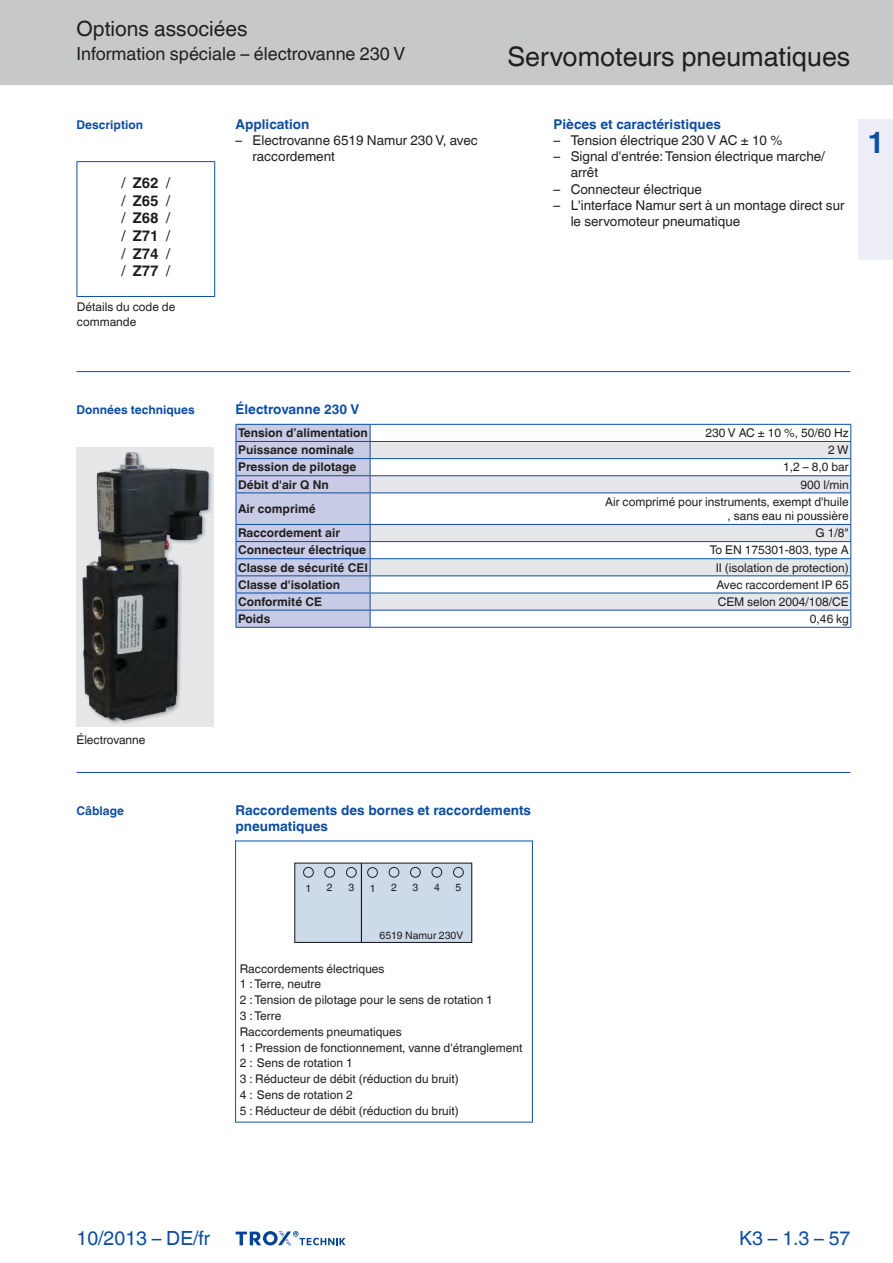
<style>
.page{position:relative;width:893px;height:1263px;background:#fff}
.page>*{position:absolute;margin:0;border:0;box-sizing:border-box;transform-origin:0 0}
.t1{font:700 30px "TROX Helvetica";color:#0d4da1}
.t2{font:27px "TROX Helvetica";color:#231f20}
.t3{font:21px "TROX Helvetica";color:#231f20}
.t4{font:19.5px "TROX Helvetica";color:#0d4da1}
.t5{font:18px "TROX Helvetica";color:#231f20}
.t6{font:700 14.7px/17.7px "TROX Helvetica";color:#1d1d1b;text-align:justify}
.t7{font:13.5px/16.2px "TROX Helvetica";color:#231f20}
.t8{font:700 13.5px/16.2px "TROX Helvetica";color:#0d4da1}
.t9{font:12px/15.8px "TROX Helvetica";color:#231f20}
.t10{font:700 12px "TROX Helvetica";color:#231f20}
.t11{font:700 12px "TROX Helvetica";color:#0d4da1}
.t12{font:10.5px "TROX Helvetica";color:#231f20}
.s1{font-weight:400}
</style>
<div class="page">
<div style="left:0;top:0;width:893px;height:85px;background:#c7c8ca"></div>
<div style="left:859px;top:119px;width:34px;height:140px;background:#ecedf6"></div>
<hr style="left:77px;top:161px;width:138px;height:1px;background:#0d4da1">
<hr style="left:77px;top:162px;width:1px;height:134px;background:#0d4da1">
<hr style="left:214px;top:162px;width:1px;height:134px;background:#0d4da1">
<hr style="left:77px;top:296px;width:138px;height:1px;background:#0d4da1">
<hr style="left:77px;top:371px;width:773px;height:1px;background:#0d4da1">
<hr style="left:77px;top:772px;width:773px;height:1px;background:#0d4da1">
<img style="left:77px;top:447px;width:137px;height:279px">
<svg style="left:371px;top:626px;width:479px;height:1px"></svg>
<svg style="left:371px;top:442px;width:479px;height:168px;fill:#e6e7e9"></svg>
<hr style="left:370px;top:424px;width:481px;height:1px;background:#0d4da1">
<hr style="left:370px;top:441px;width:481px;height:1px;background:#0d4da1">
<hr style="left:370px;top:458px;width:481px;height:1px;background:#0d4da1">
<hr style="left:370px;top:475px;width:481px;height:1px;background:#0d4da1">
<svg style="left:850px;top:425px;width:1px;height:67px"></svg>
<hr style="left:370px;top:492px;width:481px;height:1px;background:#0d4da1">
<hr style="left:850px;top:493px;width:1px;height:31px;background:#0d4da1">
<hr style="left:370px;top:524px;width:481px;height:1px;background:#0d4da1">
<hr style="left:370px;top:541px;width:481px;height:1px;background:#0d4da1">
<hr style="left:370px;top:558px;width:481px;height:1px;background:#0d4da1">
<hr style="left:370px;top:575px;width:481px;height:1px;background:#0d4da1">
<hr style="left:370px;top:593px;width:481px;height:1px;background:#0d4da1">
<svg style="left:236px;top:424px;width:135px;height:203px;background:#bbc2e1"></svg>
<hr style="left:236px;top:627px;width:134px;height:1px;background:#0d4da1">
<hr style="left:370px;top:610px;width:481px;height:1px;background:#0d4da1">
<hr style="left:370px;top:627px;width:481px;height:1px;background:#0d4da1">
<svg style="left:850px;top:525px;width:1px;height:102px"></svg>
<div style="left:295px;top:863px;width:177px;height:79px;background:#cddaea"></div>
<div style="left:294px;top:862px;width:178px;height:81px;border:1px solid #231f20"></div>
<hr style="left:361px;top:863px;width:1px;height:79px;background:#000">
<div style="left:303px;top:867px;width:11px;height:10px;border:1px solid #231f20;border-radius:50%"></div>
<div style="left:324px;top:867px;width:11px;height:10px;border:1px solid #231f20;border-radius:50%"></div>
<div style="left:346px;top:867px;width:11px;height:11px;border:1px solid #231f20;border-radius:50%"></div>
<div style="left:453px;top:867px;width:11px;height:10px;border:1px solid #231f20;border-radius:50%"></div>
<div style="left:367px;top:867px;width:11px;height:11px;border:1px solid #231f20;border-radius:50%"></div>
<div style="left:389px;top:867px;width:10px;height:10px;border:1px solid #231f20;border-radius:50%"></div>
<div style="left:410px;top:867px;width:11px;height:10px;border:1px solid #231f20;border-radius:50%"></div>
<div style="left:432px;top:867px;width:10px;height:10px;border:1px solid #231f20;border-radius:50%"></div>
<hr style="left:235px;top:840px;width:1px;height:282px;background:#0d4da1">
<hr style="left:532px;top:840px;width:1px;height:282px;background:#0d4da1">
<hr style="left:235px;top:840px;width:297px;height:1px;background:#0d4da1">
<hr style="left:235px;top:1122px;width:297px;height:1px;background:#0d4da1">
<svg style="left:236px;top:1231px;width:110px;height:15px"></svg>
<h3 class="t3" style="left:77px;top:17px;width:173px">Options associées</h3>
<h3 class="t5" style="left:77px;top:43px;width:330px">Information spéciale – électrovanne 230 V</h3>
<h2 class="t2" style="left:507px;top:41px;width:345px">Servomoteurs pneumatiques</h2>
<p class="t11" style="left:77px;top:117px;width:68px">Description</p>
<p class="t6" style="left:121px;top:174px;width:50px"><span class="s1">/</span> Z62 <span class="s1">/ /</span> Z65 <span class="s1">/ /</span> Z68 <span class="s1">/ /</span> Z71 <span class="s1">/ /</span> Z74 <span class="s1">/ /</span> Z77 <span class="s1">/</span></p>
<p class="t9" style="left:77px;top:300px;width:100px;line-height:14.4px">Détails du code de commande</p>
<p class="t8" style="left:236px;top:116px;width:75px">Application</p>
<p class="t7" style="left:253px;top:132px;width:227px;text-indent:-17px">– Electrovanne 6519 Namur 230 V, avec raccordement</p>
<p class="t8" style="left:554px;top:116px;width:169px">Pièces et caractéristiques</p>
<p class="t7" style="left:554px;top:132px;width:230px">– Tension électrique 230 V AC ± 10 %</p>
<p class="t7" style="left:571px;top:148px;width:256px;text-indent:-17px">– Signal d'entrée: Tension électrique marche/ arrêt</p>
<p class="t7" style="left:554px;top:181px;width:150px">– Connecteur électrique</p>
<p class="t7" style="left:571px;top:197px;width:275px;text-indent:-17px">– L'interface Namur sert à un montage direct sur le servomoteur pneumatique</p>
<h1 class="t1" style="left:867px;top:125px;width:19px">1</h1>
<p class="t11" style="left:77px;top:403px;width:120px">Données techniques</p>
<p class="t8" style="left:236px;top:401px;width:125px">Électrovanne 230 V</p>
<p class="t10" style="left:238px;top:426px;width:131px">Tension d’alimentation</p>
<p class="t9" style="left:705px;top:425px;width:145px">230 V AC ± 10 %, 50/60 Hz</p>
<p class="t10" style="left:238px;top:443px;width:118px">Puissance nominale</p>
<p class="t9" style="left:828px;top:442px;width:22px">2 W</p>
<p class="t10" style="left:238px;top:460px;width:120px">Pression de pilotage</p>
<p class="t9" style="left:783px;top:459px;width:67px">1,2 – 8,0 bar</p>
<p class="t10" style="left:238px;top:477px;width:92px">Débit d'air Q Nn</p>
<p class="t9" style="left:800px;top:477px;width:50px">900 l/min</p>
<p class="t10" style="left:238px;top:502px;width:79px">Air comprimé</p>
<p class="t9" style="left:605px;top:494px;width:245px;line-height:14.4px;text-align:right">Air comprimé pour instruments, exempt d'huile , sans eau ni poussière</p>
<p class="t10" style="left:238px;top:526px;width:104px">Raccordement air</p>
<p class="t9" style="left:816px;top:525px;width:35px">G 1/8"</p>
<p class="t10" style="left:238px;top:543px;width:130px">Connecteur électrique</p>
<p class="t9" style="left:710px;top:542px;width:140px">To EN 175301-803, type A</p>
<p class="t10" style="left:238px;top:560px;width:131px">Classe de sécurité CEI</p>
<p class="t9" style="left:716px;top:560px;width:135px">II (isolation de protection)</p>
<p class="t10" style="left:238px;top:578px;width:104px">Classe d'isolation</p>
<p class="t9" style="left:716px;top:577px;width:134px">Avec raccordement IP 65</p>
<p class="t10" style="left:238px;top:595px;width:85px">Conformité CE</p>
<p class="t9" style="left:718px;top:594px;width:133px">CEM selon 2004/108/CE</p>
<p class="t10" style="left:238px;top:612px;width:34px">Poids</p>
<p class="t9" style="left:810px;top:611px;width:40px">0,46 kg</p>
<p class="t9" style="left:77px;top:732px;width:71px">Électrovanne</p>
<p class="t11" style="left:77px;top:804px;width:49px">Câblage</p>
<p class="t8" style="left:236px;top:802px;width:297px">Raccordements des bornes et raccordements pneumatiques</p>
<p class="t12" style="left:306px;top:882px;width:7px">1</p>
<p class="t12" style="left:327px;top:882px;width:7px">2</p>
<p class="t12" style="left:348px;top:882px;width:7px">3</p>
<p class="t12" style="left:370px;top:882px;width:7px">1</p>
<p class="t12" style="left:391px;top:882px;width:7px">2</p>
<p class="t12" style="left:413px;top:882px;width:7px">3</p>
<p class="t12" style="left:434px;top:881px;width:7px">4</p>
<p class="t12" style="left:456px;top:882px;width:7px">5</p>
<p class="t12" style="left:380px;top:929px;width:85px">6519 Namur 230V</p>
<p class="t9" style="left:240px;top:960px;width:284px">Raccordements électriques<br>1 : Terre, neutre<br>2 : Tension de pilotage pour le sens de rotation 1<br>3 : Terre<br>Raccordements pneumatiques<br>1 : Pression de fonctionnement, vanne d'étranglement<br>2 : Sens de rotation 1<br>3 : Réducteur de débit (réduction du bruit)<br>4 : Sens de rotation 2<br>5 : Réducteur de débit (réduction du bruit)</p>
<h3 class="t4" style="left:77px;top:1227px;width:135px">10/2013 – DE/fr</h3>
<h3 class="t4" style="left:739px;top:1227px;width:113px">K3 – 1.3 – 57</h3>
</div>
